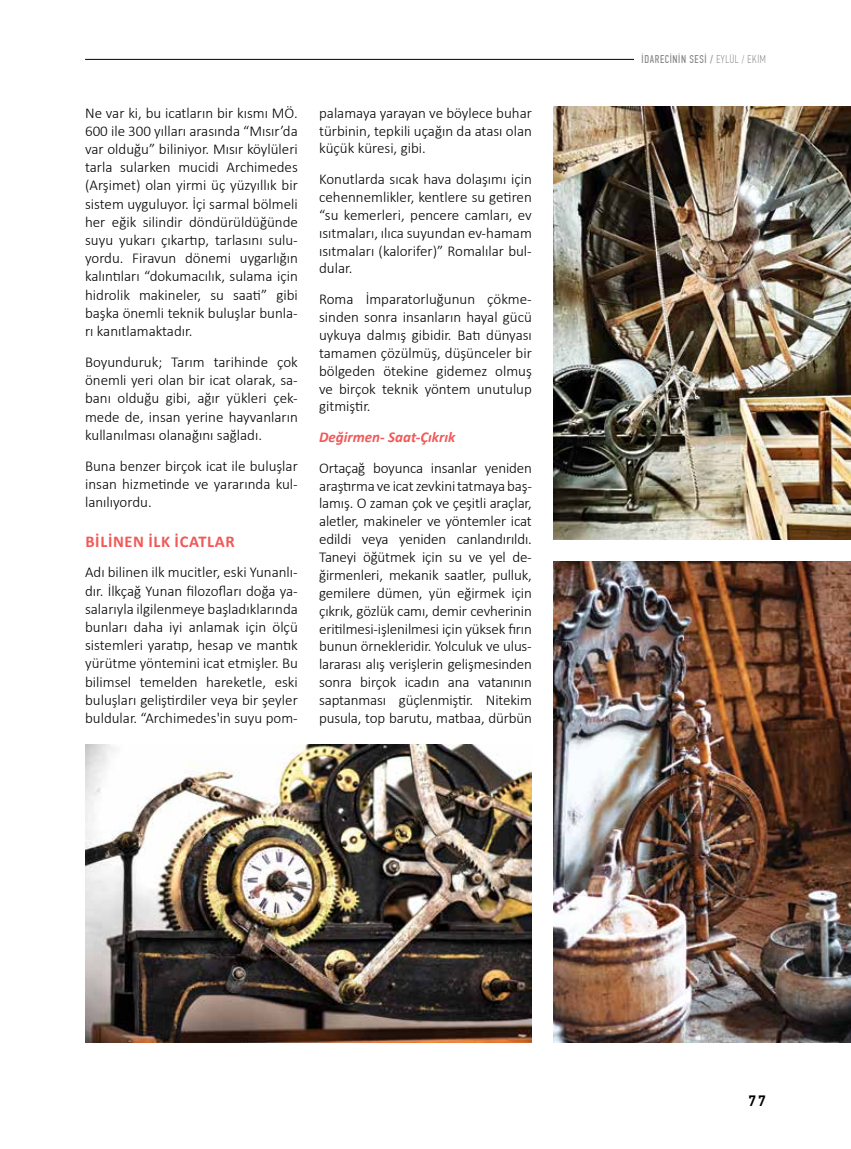
<style>
.page{position:relative;width:851px;height:1149px;background:#fff}
.page>*{position:absolute;margin:0;border:0;box-sizing:border-box;transform-origin:0 0}
.t1{font:700 16.5px "Calibri";letter-spacing:.04em;color:#f15857}
.t2{font:300 15px/17.9px "Calibri";color:#000;text-align:justify}
.t3{font:italic 700 15px "Calibri";color:#f15857}
.t4{font:500 15px "PF Din Text Pro";color:#000}
.t5{font:11.25px "PF Din Text Comp Pro";letter-spacing:.055em;color:#808285}
.s1{font-weight:100}
</style>
<div class="page">
<hr style="left:85px;top:59px;width:549px;height:1px;background:#000">
<img style="left:553px;top:106px;width:297px;height:433px">
<img style="left:85px;top:744px;width:446px;height:298px">
<img style="left:553px;top:561px;width:297px;height:481px">
<p class="t2" style="left:85px;top:103px;width:214px">Ne var ki, bu icatların bir kısmı MÖ.<br>600 ile 300 yılları arasında “Mısır’da var olduğu” biliniyor. Mısır köylüleri tarla sularken mucidi Archimedes (Arşimet) olan yirmi üç yüzyıllık bir sistem uyguluyor. İçi sarmal bölmeli her eğik silindir döndürüldüğünde suyu yukarı çıkartıp, tarlasını sulu&shy;yordu. Firavun dönemi uygarlığın kalıntıları “dokumacılık, sulama için hidrolik makineler, su saati” gibi başka önemli teknik buluşlar bunla&shy;rı kanıtlamaktadır.</p>
<p class="t2" style="left:85px;top:352px;width:214px">Boyunduruk; Tarım tarihinde çok önemli yeri olan bir icat olarak, sa&shy;banı olduğu gibi, ağır yükleri çek&shy;mede de, insan yerine hayvanların kullanılması olanağını sağladı.</p>
<p class="t2" style="left:85px;top:456px;width:214px">Buna benzer birçok icat ile buluşlar insan hizmetinde ve yararında kul&shy;lanılıyordu.</p>
<p class="t1" style="left:85px;top:529px;width:151px">BİLİNEN İLK İCATLAR</p>
<p class="t2" style="left:85px;top:563px;width:214px">Adı bilinen ilk mucitler, eski Yunanlı&shy;dır. İlkçağ Yunan filozofları doğa ya&shy;salarıyla ilgilenmeye başladıklarında bunları daha iyi anlamak için ölçü sistemleri yaratıp, hesap ve mantık yürütme yöntemini icat etmişler. Bu bilimsel temelden hareketle, eski buluşları geliştirdiler veya bir şeyler buldular. “Archimedes'in suyu pom-</p>
<p class="t2" style="left:319px;top:104px;width:214px">palamaya yarayan ve böylece buhar türbinin, tepkili uçağın da atası olan küçük küresi, gibi.</p>
<p class="t2" style="left:319px;top:170px;width:214px">Konutlarda sıcak hava dolaşımı için cehennemlikler, kentlere su getiren “su kemerleri, pencere camları, ev ısıtmaları, ılıca suyundan ev-hamam ısıtmaları (kalorifer)” Romalılar bul&shy;dular.</p>
<p class="t2" style="left:319px;top:290px;width:214px">Roma İmparatorluğunun çökme&shy;sinden sonra insanların hayal gücü uykuya dalmış gibidir. Batı dünyası tamamen çözülmüş, düşünceler bir bölgeden ötekine gidemez olmuş ve birçok teknik yöntem unutulup gitmiştir.</p>
<p class="t3" style="left:319px;top:426px;width:138px">Değirmen- Saat-Çıkrık</p>
<p class="t2" style="left:319px;top:458px;width:214px">Ortaçağ boyunca insanlar yeniden araştırma ve icat zevkini tatmaya baş&shy;lamış. O zaman çok ve çeşitli araçlar, aletler, makineler ve yöntemler icat edildi veya yeniden canlandırıldı.<br>Taneyi öğütmek için su ve yel de&shy;ğirmenleri, mekanik saatler, pulluk, gemilere dümen, yün eğirmek için çıkrık, gözlük camı, demir cevherinin eritilmesi-işlenilmesi için yüksek fırın bunun örnekleridir. Yolculuk ve ulus&shy;lararası alış verişlerin gelişmesinden sonra birçok icadın ana vatanının saptanması güçlenmiştir. Nitekim pusula, top barutu, matbaa, dürbün</p>
<p class="t5" style="left:641px;top:53px;width:126px">İDARECİNİN SESİ / <span class="s1">EYLÜL / EKİM</span></p>
<p class="t4" style="left:748px;top:1091px;width:19px">77</p>
</div>
